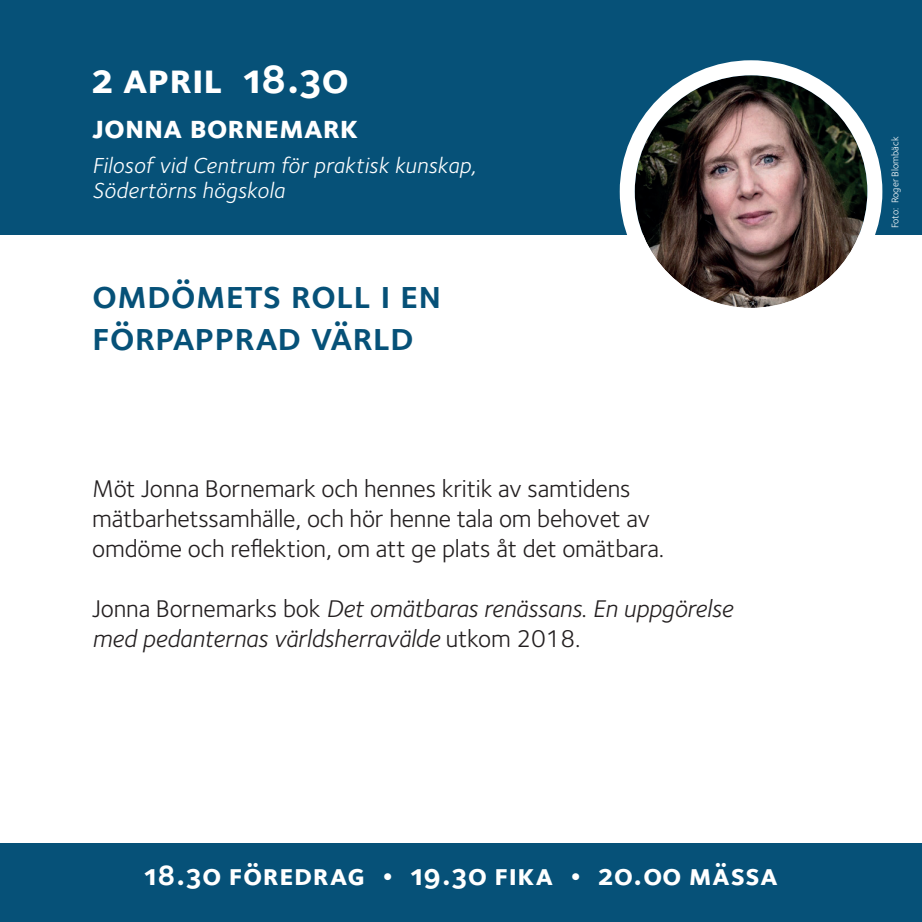
<style>
.page{position:relative;width:922px;height:922px;background:#fff}
.page>*{position:absolute;margin:0;border:0;box-sizing:border-box;transform-origin:0 0}
.t1{font:42.5px "Foundry Sterling Bold Expert";color:#fff}
.t2{font:40px/42.5px "Foundry Sterling Demi Expert";color:#065178}
.t3{font:32.5px "Foundry Sterling Bold Expert";color:#fff}
.t4{font:30px "Foundry Sterling Bold Expert";letter-spacing:.02em;color:#fff}
.t5{font:25px/30px "Foundry Sterling";letter-spacing:-.005em;color:#231f20}
.t6{font:italic 25px/30px "Foundry Sterling";letter-spacing:-.005em;color:#231f20}
.t7{font:italic 22.5px/25px "Foundry Sterling";letter-spacing:.01em;color:#fff}
.t8{font:10px "Foundry Sterling";color:#fff}
.s1{font-style:normal}
</style>
<div class="page">
<div style="left:0;top:0;width:921px;height:234px;background:#065178"></div>
<img style="left:634px;top:75px;width:233px;height:233px;border-radius:116px">
<div style="left:619px;top:60px;width:263px;height:263px;border:15px solid #fff;border-radius:50%"></div>
<div style="left:0;top:843px;width:921px;height:78px;background:#065178"></div>
<h1 class="t1" style="left:92px;top:49px;width:257px">2 april 18.30</h1>
<h3 class="t3" style="left:92px;top:104px;width:267px">jonna bornemark</h3>
<p class="t7" style="left:92px;top:152px;width:384px">Filosof vid Centrum för praktisk kunskap,<br>Södertörns högskola</p>
<h2 class="t2" style="left:92px;top:272px;width:350px">omdömets roll i en förpapprad värld</h2>
<p class="t5" style="left:92px;top:472px;width:573px">Möt Jonna Bornemark och hennes kritik av samtidens mätbarhetssamhälle, och hör henne tala om behovet av omdöme och reflektion, om att ge plats åt det omätbara.</p>
<p class="t6" style="left:92px;top:592px;width:642px"><span class="s1">Jonna Bornemarks bok</span> Det omätbaras renässans. En uppgörelse med pedanternas världsherravälde <span class="s1">utkom 2018.</span></p>
<p class="t4" style="left:144px;top:853px;width:634px">18.30 föredrag • 19.30 fika • 20.00 mässa</p>
<p class="t8" style="left:887px;top:228px;width:93px;rotate:-90deg">Foto: Roger Blombäck</p>
</div>
